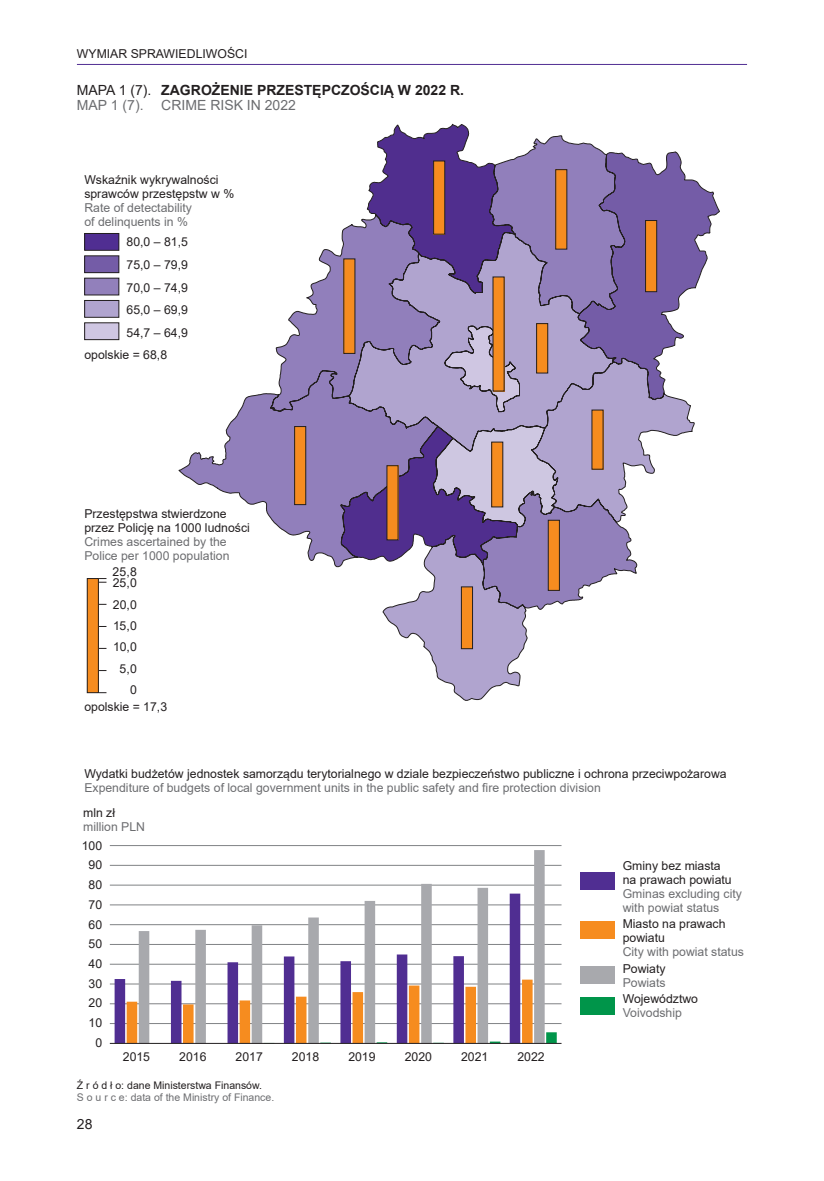
<style>
.page{position:relative;width:824px;height:1181px;background:#fff}
.page>*{position:absolute;margin:0;border:0;box-sizing:border-box;transform-origin:0 0}
.Mapa_Wykres_pl{font:700 14px "Arial";color:#231f20}
.Mapa_Wykres_en{font:14px "Arial";color:#6c6d70}
.t1{font:14px "Arial";color:#231f20}
.legenda_pl{font:12.25px/14px "Arial";color:#231f20}
.tytuł_mały_pl{font:12.25px "Arial";color:#231f20}
.legenda_en{font:12.25px/14px "Arial";color:#6c6d70}
.tytuł_mały_en{font:12.25px "Arial";color:#6c6d70}
.Notka_ang{font:10.5px "Arial";color:#6c6d70}
.Notka_pl{font:10.5px "Arial";color:#231f20}
.s1{font-weight:400}
</style>
<div class="page">
<hr style="left:77px;top:64px;width:670px;height:1px;background:#502e92">
<svg style="left:178px;top:124px;width:542px;height:577px"></svg>
<div style="left:493px;top:277px;width:11px;height:114px;background:#f68c1f"></div>
<div style="left:433px;top:161px;width:11px;height:73px;background:#f68c1f"></div>
<div style="left:433px;top:161px;width:12px;height:73px;border:1px solid #231f20"></div>
<div style="left:491px;top:442px;width:11px;height:65px;background:#f68c1f"></div>
<div style="left:491px;top:442px;width:12px;height:65px;border:1px solid #231f20"></div>
<div style="left:85px;top:233px;width:34px;height:17px;background:#502e92"></div>
<div style="left:84px;top:233px;width:35px;height:18px;border:1px solid #231f20"></div>
<div style="left:85px;top:256px;width:34px;height:17px;background:#745ca7"></div>
<div style="left:84px;top:255px;width:35px;height:18px;border:1px solid #231f20"></div>
<div style="left:85px;top:278px;width:34px;height:17px;background:#9280bb"></div>
<div style="left:84px;top:278px;width:35px;height:17px;border:1px solid #231f20"></div>
<div style="left:85px;top:300px;width:34px;height:17px;background:#b0a4cf"></div>
<div style="left:84px;top:300px;width:35px;height:17px;border:1px solid #231f20"></div>
<div style="left:85px;top:323px;width:34px;height:17px;background:#cfc6e2"></div>
<div style="left:84px;top:322px;width:35px;height:18px;border:1px solid #231f20"></div>
<div style="left:580px;top:872px;width:35px;height:17px;background:#502e92"></div>
<div style="left:580px;top:921px;width:35px;height:17px;background:#f68c1f"></div>
<div style="left:580px;top:966px;width:35px;height:17px;background:#a8a9ad"></div>
<div style="left:580px;top:997px;width:35px;height:17px;background:#00954a"></div>
<div style="left:387px;top:466px;width:11px;height:74px;background:#f68c1f"></div>
<div style="left:386px;top:465px;width:12px;height:75px;border:1px solid #231f20"></div>
<div style="left:592px;top:410px;width:11px;height:59px;background:#f68c1f"></div>
<div style="left:461px;top:587px;width:11px;height:61px;background:#f68c1f"></div>
<div style="left:461px;top:586px;width:12px;height:63px;border:1px solid #231f20"></div>
<div style="left:645px;top:220px;width:11px;height:72px;background:#f68c1f"></div>
<div style="left:645px;top:220px;width:12px;height:72px;border:1px solid #231f20"></div>
<div style="left:548px;top:520px;width:11px;height:70px;background:#f68c1f"></div>
<div style="left:548px;top:520px;width:11px;height:70px;border:1px solid #231f20"></div>
<div style="left:555px;top:170px;width:11px;height:79px;background:#f68c1f"></div>
<div style="left:555px;top:169px;width:12px;height:80px;border:1px solid #231f20"></div>
<div style="left:294px;top:426px;width:12px;height:78px;background:#f68c1f"></div>
<div style="left:294px;top:426px;width:12px;height:79px;border:1px solid #231f20"></div>
<div style="left:344px;top:259px;width:11px;height:94px;background:#f68c1f"></div>
<div style="left:536px;top:324px;width:11px;height:49px;background:#f68c1f"></div>
<div style="left:536px;top:323px;width:12px;height:50px;border:1px solid #231f20"></div>
<div style="left:87px;top:578px;width:11px;height:114px;background:#f68c1f"></div>
<div style="left:87px;top:578px;width:12px;height:115px;border:1px solid #231f20"></div>
<svg style="left:99px;top:578px;width:7px;height:5px"></svg>
<hr style="left:110px;top:1023px;width:451px;height:1px;background:#808285">
<hr style="left:110px;top:1003px;width:451px;height:1px;background:#808285">
<hr style="left:110px;top:983px;width:451px;height:1px;background:#808285">
<hr style="left:110px;top:964px;width:451px;height:1px;background:#808285">
<hr style="left:110px;top:944px;width:451px;height:1px;background:#808285">
<hr style="left:110px;top:924px;width:451px;height:1px;background:#808285">
<hr style="left:110px;top:904px;width:451px;height:1px;background:#808285">
<hr style="left:110px;top:885px;width:451px;height:1px;background:#808285">
<hr style="left:110px;top:865px;width:451px;height:1px;background:#808285">
<hr style="left:110px;top:845px;width:451px;height:1px;background:#808285">
<svg style="left:115px;top:904px;width:24px;height:139px"></svg>
<svg style="left:139px;top:850px;width:405px;height:129px"></svg>
<svg style="left:127px;top:979px;width:429px;height:64px"></svg>
<hr style="left:110px;top:1043px;width:451px;height:1px;background:#231f20">
<p class="tytuł_mały_pl" style="left:77px;top:45px;width:172px">WYMIAR SPRAWIEDLIWOŚCI</p>
<p class="Mapa_Wykres_pl" style="left:77px;top:80px;width:388px"><span class="s1">MAPA 1 (7).</span> ZAGROŻENIE PRZESTĘPCZOŚCIĄ W 2022 R.</p>
<p class="Mapa_Wykres_en" style="left:77px;top:96px;width:68px">MAP 1 (7).</p>
<p class="Mapa_Wykres_en" style="left:161px;top:96px;width:136px">CRIME RISK IN 2022</p>
<p class="legenda_pl" style="left:84px;top:172px;width:151px">Wskaźnik wykrywalności sprawców przestępstw w %</p>
<p class="legenda_en" style="left:84px;top:200px;width:109px">Rate of detectability of delinquents in %</p>
<p class="legenda_pl" style="left:126px;top:235px;width:63px">80,0 – 81,5</p>
<p class="legenda_pl" style="left:126px;top:258px;width:63px">75,0 – 79,9</p>
<p class="legenda_pl" style="left:126px;top:280px;width:63px">70,0 – 74,9</p>
<p class="legenda_pl" style="left:126px;top:303px;width:63px">65,0 – 69,9</p>
<p class="legenda_pl" style="left:126px;top:325px;width:63px">54,7 – 64,9</p>
<p class="legenda_pl" style="left:84px;top:348px;width:84px">opolskie = 68,8</p>
<p class="legenda_pl" style="left:84px;top:506px;width:167px">Przestępstwa stwierdzone przez Policję na 1000 ludności</p>
<p class="legenda_en" style="left:84px;top:534px;width:147px">Crimes ascertained by the<br>Police per 1000 population</p>
<p class="tytuł_mały_pl" style="left:112px;top:563px;width:26px">25,8</p>
<p class="tytuł_mały_pl" style="left:113px;top:574px;width:26px">25,0</p>
<p class="tytuł_mały_pl" style="left:113px;top:596px;width:26px">20,0</p>
<p class="tytuł_mały_pl" style="left:113px;top:617px;width:25px">15,0</p>
<p class="tytuł_mały_pl" style="left:113px;top:639px;width:25px">10,0</p>
<p class="tytuł_mały_pl" style="left:120px;top:660px;width:19px">5,0</p>
<p class="tytuł_mały_pl" style="left:130px;top:681px;width:8px">0</p>
<p class="legenda_pl" style="left:84px;top:699px;width:84px">opolskie = 17,3</p>
<p class="tytuł_mały_pl" style="left:84px;top:765px;width:643px">Wydatki budżetów jednostek samorządu terytorialnego w dziale bezpieczeństwo publiczne i ochrona przeciwpożarowa</p>
<p class="tytuł_mały_en" style="left:84px;top:779px;width:518px">Expenditure of budgets of local government units in the public safety and fire protection division</p>
<p class="legenda_pl" style="left:83px;top:805px;width:33px">mln zł</p>
<p class="legenda_en" style="left:83px;top:819px;width:63px">million PLN</p>
<p class="tytuł_mały_pl" style="left:82px;top:837px;width:22px">100</p>
<p class="tytuł_mały_pl" style="left:89px;top:856px;width:15px">90</p>
<p class="tytuł_mały_pl" style="left:89px;top:876px;width:15px">80</p>
<p class="tytuł_mały_pl" style="left:89px;top:896px;width:15px">70</p>
<p class="tytuł_mały_pl" style="left:89px;top:916px;width:15px">60</p>
<p class="tytuł_mały_pl" style="left:89px;top:935px;width:15px">50</p>
<p class="tytuł_mały_pl" style="left:89px;top:955px;width:15px">40</p>
<p class="tytuł_mały_pl" style="left:89px;top:975px;width:15px">30</p>
<p class="tytuł_mały_pl" style="left:89px;top:994px;width:15px">20</p>
<p class="tytuł_mały_pl" style="left:89px;top:1014px;width:15px">10</p>
<p class="tytuł_mały_pl" style="left:95px;top:1034px;width:8px">0</p>
<p class="tytuł_mały_pl" style="left:123px;top:1048px;width:29px">2015</p>
<p class="tytuł_mały_pl" style="left:179px;top:1048px;width:29px">2016</p>
<p class="tytuł_mały_pl" style="left:235px;top:1048px;width:29px">2017</p>
<p class="tytuł_mały_pl" style="left:292px;top:1048px;width:29px">2018</p>
<p class="tytuł_mały_pl" style="left:348px;top:1048px;width:29px">2019</p>
<p class="tytuł_mały_pl" style="left:404px;top:1048px;width:29px">2020</p>
<p class="tytuł_mały_pl" style="left:461px;top:1048px;width:29px">2021</p>
<p class="tytuł_mały_pl" style="left:517px;top:1048px;width:29px">2022</p>
<p class="Notka_pl" style="left:77px;top:1077px;width:186px">Ź r ó d ł o: dane Ministerstwa Finansów.</p>
<p class="Notka_ang" style="left:77px;top:1090px;width:199px">S o u r c e: data of the Ministry of Finance.</p>
<p class="t1" style="left:77px;top:1114px;width:17px">28</p>
<p class="legenda_pl" style="left:622px;top:858px;width:110px">Gminy bez miasta na prawach powiatu</p>
<p class="legenda_en" style="left:622px;top:886px;width:121px">Gminas excluding city with powiat status</p>
<p class="legenda_pl" style="left:622px;top:917px;width:104px">Miasto na prawach powiatu</p>
<p class="legenda_en" style="left:622px;top:945px;width:123px">City with powiat status</p>
<p class="legenda_pl" style="left:622px;top:961px;width:44px">Powiaty</p>
<p class="legenda_en" style="left:622px;top:975px;width:44px">Powiats</p>
<p class="legenda_pl" style="left:622px;top:992px;width:77px">Województwo</p>
<p class="legenda_en" style="left:622px;top:1006px;width:61px">Voivodship</p>
</div>
